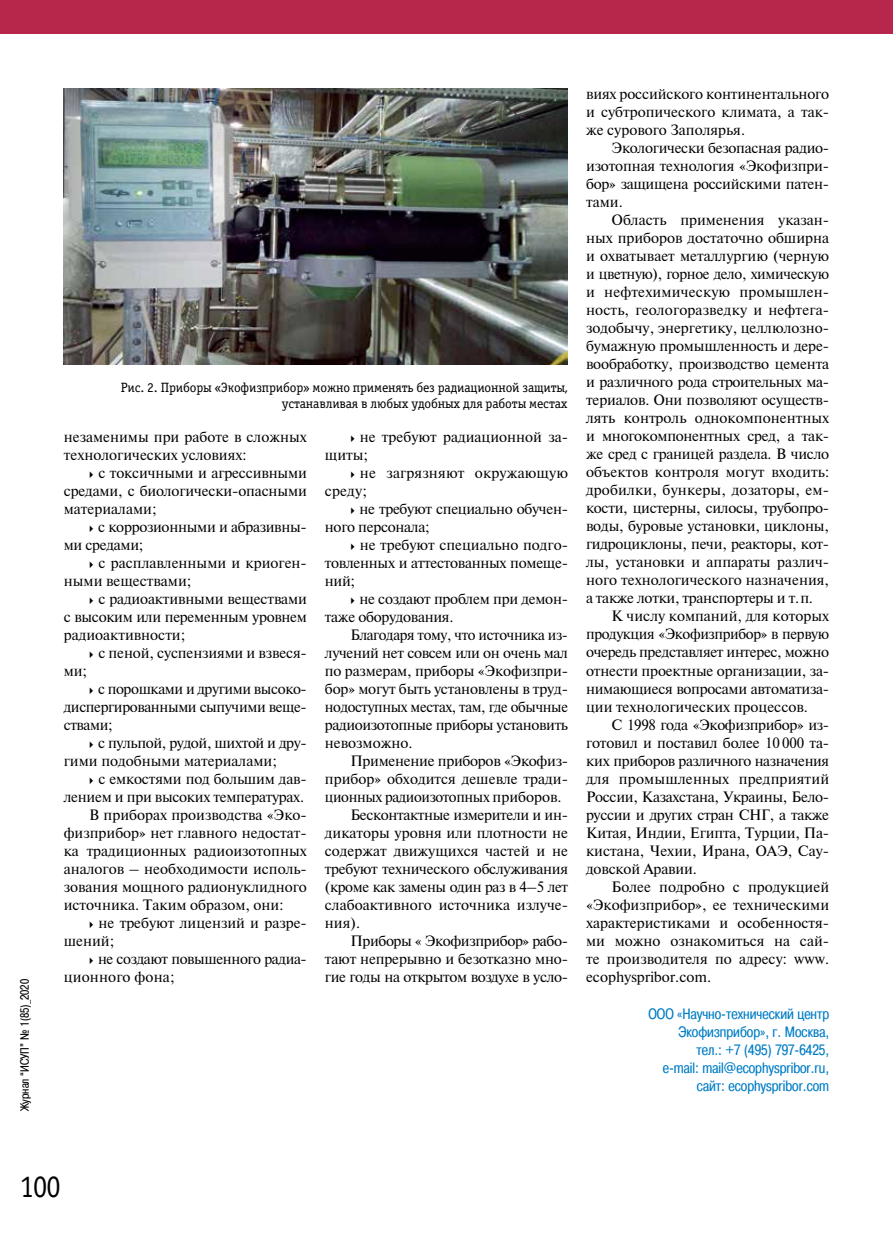
<style>
.page{position:relative;width:893px;height:1234px;background:#fff}
.page>*{position:absolute;margin:0;border:0;box-sizing:border-box;transform-origin:0 0}
.t1{font:31.5px "Officina Serif C";color:#000;scale:.9 1}
.t2{font:15px/18px "Newton";letter-spacing:-.01em;color:#000;text-align:justify}
.t3{font:15px/18px "Pragmatica Cond C";color:#007dc5;text-align:right}
.t4{font:15px/18px "Newton";letter-spacing:.01em;color:#000}
.t5{font:13.5px/16.2px "Officina Serif C";letter-spacing:-.01em;color:#000;text-align:right}
.t6{font:12px "Pragmatica Cond C";color:#000}
</style>
<div class="page">
<div style="left:0;top:0;width:893px;height:34px;background:#b7274c"></div>
<img style="left:64px;top:88px;width:504px;height:276px">
<p class="t6" style="left:18px;top:1110px;width:134px;rotate:-90deg">Журнал “ИСУП” № 1(85)_2020</p>
<p class="t5" style="left:121px;top:379px;width:448px">Рис. 2. Приборы «Экофизприбор» можно применять без радиационной защиты, устанавливая в любых удобных для работы местах</p>
<p class="t2" style="left:64px;top:427px;width:245px">незаменимы при работе в сложных технологических условиях:</p>
<p class="t2" style="left:64px;top:463px;width:245px;text-indent:35px">с токсичными и агрессивными средами, с биологически-опасными материалами;</p>
<p class="t2" style="left:64px;top:517px;width:245px;text-indent:34px">с коррозионными и абразивны&shy;ми средами;</p>
<p class="t2" style="left:64px;top:553px;width:245px;text-indent:35px">с расплавленными и криоген&shy;ными веществами;</p>
<p class="t2" style="left:64px;top:589px;width:245px;text-indent:35px">с радиоактивными веществами с высоким или переменным уровнем радиоактивности;</p>
<p class="t2" style="left:98px;top:643px;width:210px">с пеной, суспензиями и взвеся-</p>
<p class="t2" style="left:64px;top:661px;width:25px">ми;</p>
<p class="t2" style="left:64px;top:679px;width:245px;text-indent:34px">с порошками и другими высоко&shy;диспергированными сыпучими веще&shy;ствами;</p>
<p class="t2" style="left:64px;top:733px;width:245px;text-indent:34px">с пульпой, рудой, шихтой и дру&shy;гими подобными материалами;</p>
<p class="t2" style="left:98px;top:769px;width:210px">с емкостями под большим дав-</p>
<p class="t2" style="left:64px;top:787px;width:242px">лением и при высоких температурах.</p>
<p class="t2" style="left:89px;top:805px;width:219px">В приборах производства «Эко-</p>
<p class="t2" style="left:64px;top:823px;width:245px">физприбор» нет главного недостат-</p>
<p class="t2" style="left:64px;top:841px;width:245px">ка традиционных радиоизотопных</p>
<p class="t2" style="left:64px;top:859px;width:245px">аналогов – необходимости исполь-</p>
<p class="t2" style="left:64px;top:877px;width:245px">зования мощного радионуклидного</p>
<p class="t2" style="left:64px;top:895px;width:221px">источника. Таким образом, они:</p>
<p class="t2" style="left:99px;top:913px;width:210px">не требуют лицензий и разре-</p>
<p class="t2" style="left:64px;top:931px;width:52px">шений;</p>
<p class="t2" style="left:98px;top:949px;width:210px">не создают повышенного радиа-</p>
<p class="t4" style="left:64px;top:967px;width:112px">ционного фона;</p>
<p class="t2" style="left:325px;top:427px;width:245px;text-indent:35px">не требуют радиационной за&shy;щиты;</p>
<p class="t4" style="left:325px;top:463px;width:245px;text-indent:35px">не загрязняют окружающую среду;</p>
<p class="t2" style="left:325px;top:499px;width:245px;text-indent:34px">не требуют специально обучен&shy;ного персонала;</p>
<p class="t2" style="left:325px;top:535px;width:245px;text-indent:35px">не требуют специально подго&shy;товленных и аттестованных помеще&shy;ний;</p>
<p class="t2" style="left:325px;top:589px;width:245px;text-indent:34px">не создают проблем при демон&shy;таже оборудования.</p>
<p class="t2" style="left:325px;top:625px;width:245px;text-indent:26px">Благодаря тому, что источника из&shy;лучений нет совсем или он очень мал по размерам, приборы «Экофизпри&shy;бор» могут быть установлены в труд&shy;нодоступных местах, там, где обычные радиоизотопные приборы установить невозможно.</p>
<p class="t2" style="left:350px;top:751px;width:219px">Применение приборов «Экофиз-</p>
<p class="t2" style="left:325px;top:769px;width:245px">прибор» обходится дешевле тради-</p>
<p class="t2" style="left:325px;top:787px;width:238px">ционных радиоизотопных приборов.</p>
<p class="t2" style="left:350px;top:805px;width:219px">Бесконтактные измерители и ин-</p>
<p class="t2" style="left:325px;top:823px;width:245px">дикаторы уровня или плотности не</p>
<p class="t2" style="left:325px;top:841px;width:245px">содержат движущихся частей и не</p>
<p class="t2" style="left:325px;top:859px;width:245px">требуют технического обслуживания</p>
<p class="t2" style="left:325px;top:877px;width:245px">(кроме как замены один раз в 4–5 лет</p>
<p class="t2" style="left:325px;top:895px;width:245px">слабоактивного источника излуче-</p>
<p class="t2" style="left:325px;top:913px;width:37px">ния).</p>
<p class="t2" style="left:350px;top:931px;width:219px">Приборы « Экофизприбор» рабо-</p>
<p class="t2" style="left:325px;top:949px;width:245px">тают непрерывно и безотказно мно-</p>
<p class="t2" style="left:325px;top:967px;width:245px">гие годы на открытом воздухе в усло-</p>
<p class="t2" style="left:586px;top:84px;width:245px">виях российского континентального и субтропического климата, а так&shy;же сурового Заполярья.</p>
<p class="t2" style="left:586px;top:138px;width:245px;text-indent:26px">Экологически безопасная радио&shy;изотопная технология «Экофизпри&shy;бор» защищена российскими патен&shy;тами.</p>
<p class="t2" style="left:586px;top:210px;width:245px;text-indent:26px">Область применения указан&shy;ных приборов достаточно обширна и охватывает металлургию (черную и цветную), горное дело, химическую и нефтехимическую промышлен&shy;ность, геологоразведку и нефтега&shy;зодобычу, энергетику, целлюлозно&shy;бумажную промышленность и дере&shy;вообработку, производство цемента и различного рода строительных ма&shy;териалов. Они позволяют осуществ&shy;лять контроль однокомпонентных и многокомпонентных сред, а так&shy;же сред с границей раздела. В число объектов контроля могут входить: дробилки, бункеры, дозаторы, ем&shy;кости, цистерны, силосы, трубопро&shy;воды, буровые установки, циклоны, гидроциклоны, печи, реакторы, кот&shy;лы, установки и аппараты различ&shy;ного технологического назначения, а также лотки, транспортеры и т.п.</p>
<p class="t2" style="left:586px;top:606px;width:245px;text-indent:26px">К числу компаний, для которых продукция «Экофизприбор» в первую очередь представляет интерес, можно отнести проектные организации, за&shy;нимающиеся вопросами автоматиза&shy;ции технологических процессов.</p>
<p class="t2" style="left:586px;top:714px;width:245px;text-indent:26px">С 1998 года «Экофизприбор» из&shy;готовил и поставил более 10 000 та&shy;ких приборов различного назначения для промышленных предприятий России, Казахстана, Украины, Бело&shy;руссии и других стран СНГ, а также Китая, Индии, Египта, Турции, Па&shy;кистана, Чехии, Ирана, ОАЭ, Сау&shy;довской Аравии.</p>
<p class="t2" style="left:586px;top:876px;width:245px;text-indent:26px">Более подробно с продукцией «Экофизприбор», ее техническими характеристиками и особенностя&shy;ми можно ознакомиться на сай&shy;те производителя по адресу: www. ecophyspribor.com.</p>
<p class="t3" style="left:648px;top:1004px;width:182px">ООО «Научно-технический центр<br>Экофизприбор», г. Москва,<br>тел.: +7 (495) 797‑6425,<br>e‑mail: mail@ecophyspribor.ru, сайт: ecophyspribor.com</p>
<h1 class="t1" style="left:20px;top:1168px;width:47px">100</h1>
</div>
